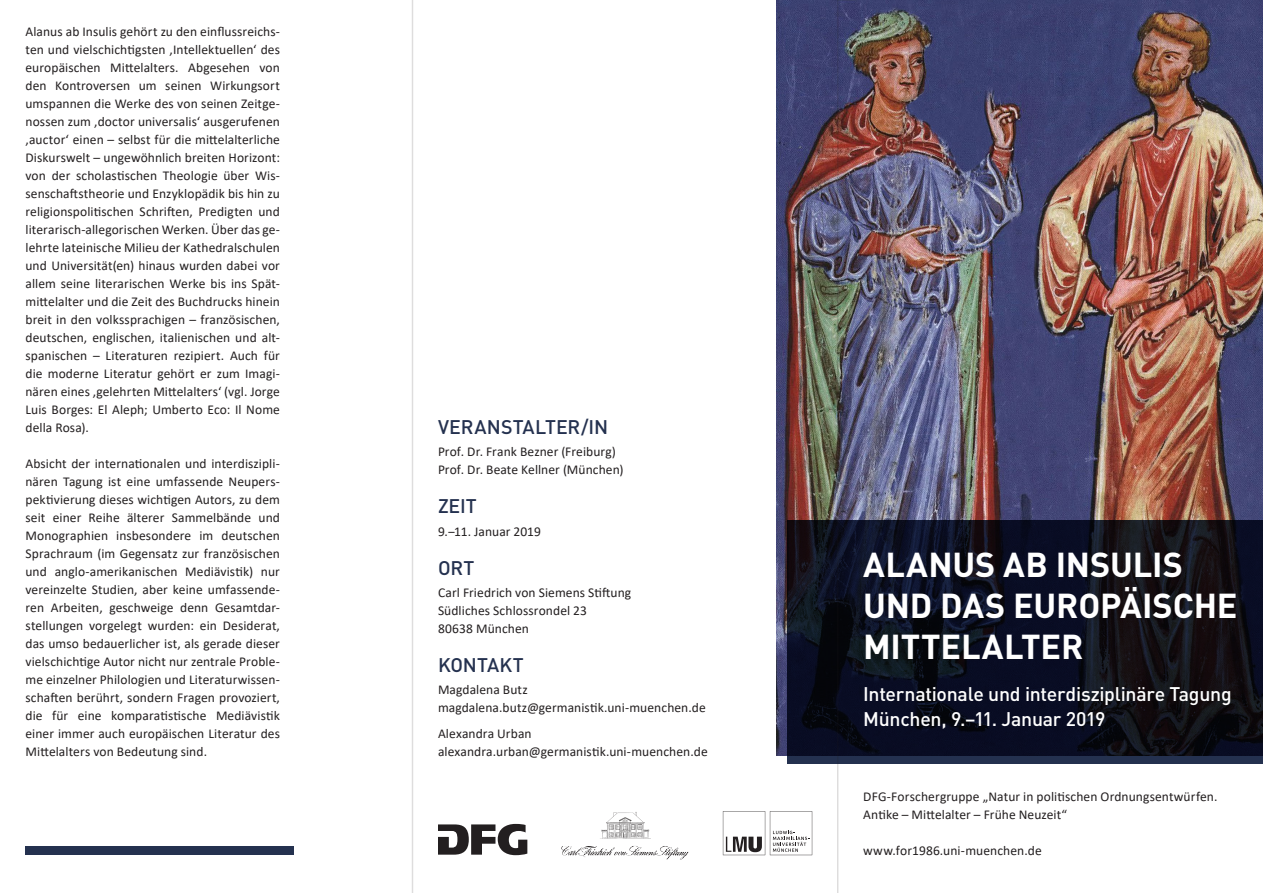
<style>
.page{position:relative;width:1263px;height:893px;background:#fff}
.page>*{position:absolute;margin:0;border:0;box-sizing:border-box;transform-origin:0 0}
.Paragraph_Style_1{font:700 34.2px/41px "DIN";letter-spacing:-.005em;color:#fff}
.t1{font:500 19.5px "DIN";letter-spacing:-.015em;color:#fff}
.little_titel{font:500 19.5px "DIN";color:#24314f}
.t2{font:13.5px/18px "Calibri";letter-spacing:.005em;color:#231f20;text-align:justify}
</style>
<div class="page">
<img style="left:776px;top:0;width:487px;height:756px">
<svg style="left:787px;top:521px;width:476px;height:243px"></svg>
<hr style="left:837px;top:0;width:1px;height:893px;background:#231f20">
<hr style="left:412px;top:0;width:1px;height:893px;background:#231f20">
<svg style="left:723px;top:811px;width:89px;height:44px"></svg>
<img style="left:561px;top:846px;width:128px;height:14px">
<img style="left:600px;top:812px;width:51px;height:27px">
<svg style="left:438px;top:824px;width:89px;height:31px"></svg>
<div style="left:26px;top:846px;width:268px;height:9px;background:#24314f"></div>
<p class="t2" style="left:26px;top:22px;width:256px">Alanus ab Insulis gehört zu den einflussreichs&shy;ten und vielschichtigsten ‚Intellektuellen‘ des europäischen Mittelalters. Abgesehen von den Kontroversen um seinen Wirkungsort umspannen die Werke des von seinen Zeitge&shy;nossen zum ‚doctor universalis‘ ausgerufenen ‚auctor‘ einen – selbst für die mittelalterliche Diskurswelt – ungewöhnlich breiten Horizont: von der scholastischen Theologie über Wis&shy;senschaftstheorie und Enzyklopädik bis hin zu religionspolitischen Schriften, Predigten und literarisch-allegorischen Werken. Über das ge&shy;lehrte lateinische Milieu der Kathedralschulen und Universität(en) hinaus wurden dabei vor allem seine literarischen Werke bis ins Spät&shy;mittelalter und die Zeit des Buchdrucks hinein breit in den volkssprachigen – französischen, deutschen, englischen, italienischen und alt&shy;spanischen – Literaturen rezipiert. Auch für die moderne Literatur gehört er zum Imagi&shy;nären eines ‚gelehrten Mittelalters‘ (vgl. Jorge Luis Borges: El Aleph; Umberto Eco: Il Nome della Rosa).</p>
<p class="t2" style="left:26px;top:454px;width:256px">Absicht der internationalen und interdiszipli&shy;nären Tagung ist eine umfassende Neupers&shy;pektivierung dieses wichtigen Autors, zu dem seit einer Reihe älterer Sammelbände und Monographien insbesondere im deutschen Sprachraum (im Gegensatz zur französischen und anglo-amerikanischen Mediävistik) nur vereinzelte Studien, aber keine umfassende&shy;ren Arbeiten, geschweige denn Gesamtdar&shy;stellungen vorgelegt wurden: ein Desiderat, das umso bedauerlicher ist, als gerade dieser vielschichtige Autor nicht nur zentrale Proble&shy;me einzelner Philologien und Literaturwissen&shy;schaften berührt, sondern Fragen provoziert, die für eine komparatistische Mediävistik einer immer auch europäischen Literatur des Mittelalters von Bedeutung sind.</p>
<p class="little_titel" style="left:438px;top:415px;width:172px">VERANSTALTER/IN</p>
<p class="t2" style="left:438px;top:443px;width:179px">Prof. Dr. Frank Bezner (Freiburg)</p>
<p class="t2" style="left:438px;top:461px;width:187px">Prof. Dr. Beate Kellner (München)</p>
<p class="little_titel" style="left:438px;top:494px;width:40px">ZEIT</p>
<p class="t2" style="left:438px;top:522px;width:104px">9.‒11. Januar 2019</p>
<p class="little_titel" style="left:438px;top:555px;width:38px">ORT</p>
<p class="t2" style="left:438px;top:583px;width:195px">Carl Friedrich von Siemens Stiftung</p>
<p class="t2" style="left:438px;top:601px;width:151px">Südliches Schlossrondel 23</p>
<p class="t2" style="left:438px;top:619px;width:93px">80638 München</p>
<p class="little_titel" style="left:438px;top:652px;width:87px">KONTAKT</p>
<p class="t2" style="left:438px;top:680px;width:91px">Magdalena Butz</p>
<p class="t2" style="left:438px;top:698px;width:269px">magdalena.butz@germanistik.uni-muenchen.de</p>
<p class="t2" style="left:438px;top:724px;width:95px">Alexandra Urban</p>
<p class="t2" style="left:438px;top:742px;width:271px">alexandra.urban@germanistik.uni-muenchen.de</p>
<p class="Paragraph_Style_1" style="left:863px;top:543px;width:321px">ALANUS AB INSULIS</p>
<p class="Paragraph_Style_1" style="left:863px;top:584px;width:376px">UND DAS EUROPÄISCHE<br>MITTELALTER</p>
<p class="t1" style="left:863px;top:681px;width:370px">Internationale und interdisziplinäre Tagung</p>
<p class="t1" style="left:863px;top:707px;width:244px">München, 9.–11. Januar 2019</p>
<p class="t2" style="left:863px;top:787px;width:356px">DFG-Forschergruppe „Natur in politischen Ordnungsentwürfen.<br>Antike – Mittelalter – Frühe Neuzeit“</p>
<p class="t2" style="left:863px;top:841px;width:180px">www.for1986.uni-muenchen.de</p>
</div>
